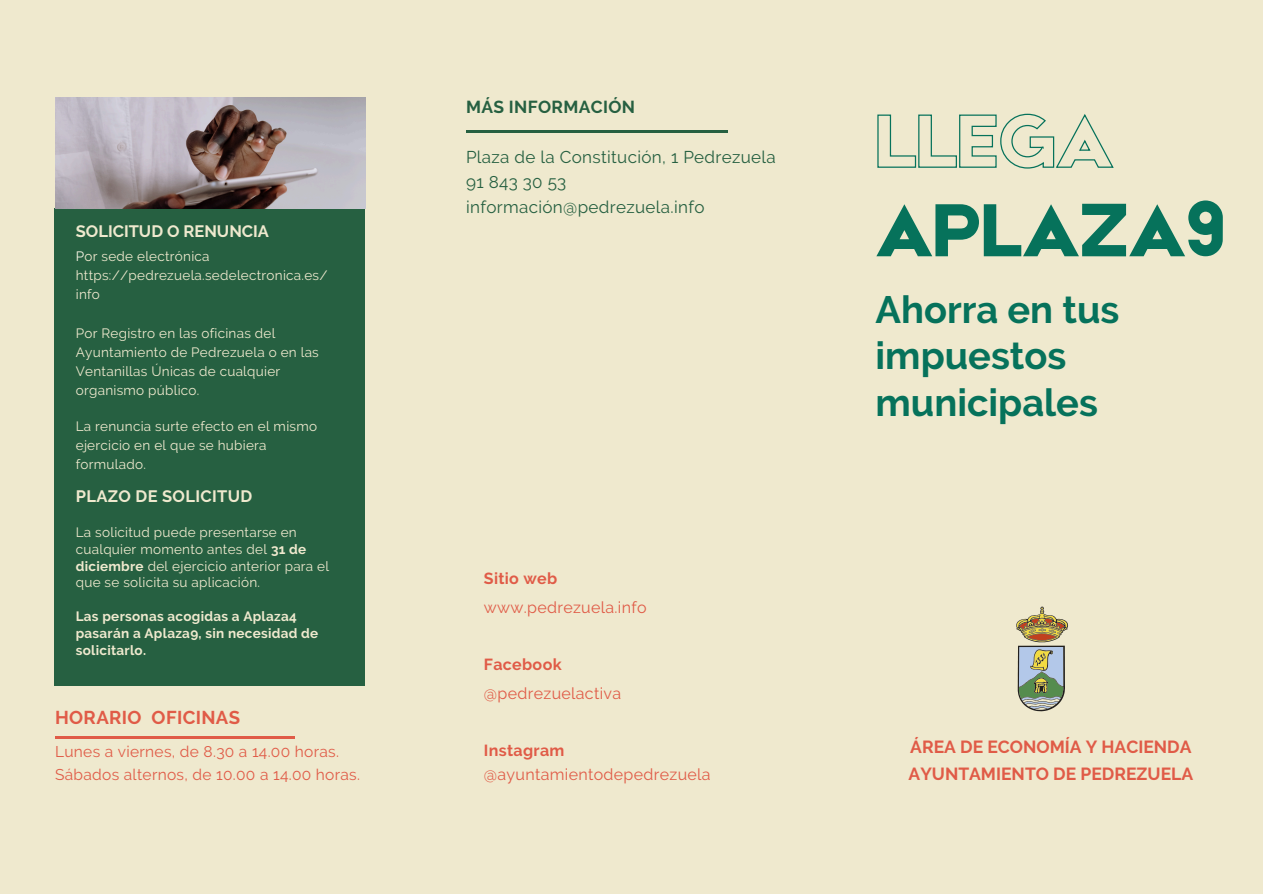
<style>
.page{position:relative;width:1263px;height:894px;background:#fff}
.page>*{position:absolute;margin:0;border:0;box-sizing:border-box;transform-origin:0 0}
.t1{font:79.95px "Etna";color:#06725b}
.t2{font:700 37.95px/46.2px "Raleway";color:#06725b}
.t3{font:700 18.6px "Raleway";letter-spacing:.02em;color:#e05b47}
.t4{font:700 17.55px/27.2px "Raleway";color:#e05b47}
.t5{font:700 17.4px "Raleway";letter-spacing:.02em;color:#266041}
.t6{font:16.95px/24.8px "Raleway";letter-spacing:.02em;color:#266041}
.t7{font:700 16.5px "Raleway";color:#efe9ce}
.t8{font:700 16.5px "Raleway";letter-spacing:.02em;color:#efe9ce}
.t9{font:16.05px "Raleway";letter-spacing:.02em;color:#e05b47}
.t10{font:700 16.05px "Raleway";letter-spacing:.02em;color:#e05b47}
.t11{font:15.45px "Raleway";letter-spacing:.02em;color:#e05b47}
.t12{font:13.5px/19.2px "Raleway";letter-spacing:.02em;color:#efe9ce}
.t13{font:700 13.5px/16.8px "Raleway";letter-spacing:.02em;color:#efe9ce}
.s1{color:#faf7e8}
.s2{font-weight:700}
</style>
<div class="page">
<div style="left:0;top:0;width:1263px;height:893px;background:#efe9ce"></div>
<hr style="left:466px;top:130px;width:262px;height:2px;background:#266041">
<hr style="left:55px;top:736px;width:240px;height:2px;background:#e05b47">
<svg style="left:1016px;top:606px;width:52px;height:105px"></svg>
<svg style="left:877px;top:113px;width:237px;height:56px"></svg>
<div style="left:54px;top:208px;width:311px;height:477px;background:#266041"></div>
<img style="left:55px;top:97px;width:311px;height:111px">
<h6 class="t7" style="left:76px;top:221px;width:195px">SOLICITUD O RENUNCIA</h6>
<h1 class="t12" style="left:76px;top:246px;width:253px"><span class="s1">P</span>or sede electrónica https://pedrezuela.sedelectronica.es/ info</h1>
<h2 class="t12" style="left:76px;top:323px;width:245px">Por Registro en las oficinas del<br>Ayuntamiento de Pedrezuela o en las<br>Ventanillas Únicas de cualquier organismo público.</h2>
<p class="t12" style="left:76px;top:416px;width:243px">La renuncia surte efecto en el mismo ejercicio en el que se hubiera formulado.</p>
<p class="t8" style="left:76px;top:486px;width:178px">PLAZO DE SOLICITUD</p>
<h6 class="t12" style="left:76px;top:523px;width:255px;line-height:16.8px">La solicitud puede presentarse en cualquier momento antes del <span class="s2">31 de diciembre</span> del ejercicio anterior para el que se solicita su aplicación.</h6>
<p class="t13" style="left:76px;top:607px;width:244px">Las personas acogidas a Aplaza4 pasarán a Aplaza9, sin necesidad de solicitarlo.</p>
<p class="t3" style="left:55px;top:706px;width:187px">HORARIO OFICINAS</p>
<h5 class="t11" style="left:55px;top:742px;width:285px">Lunes a viernes, de 8.30 a 14.00 horas.</h5>
<p class="t11" style="left:55px;top:764px;width:307px">Sábados alternos, de 10.00 a 14.00 horas.</p>
<p class="t5" style="left:466px;top:97px;width:170px">MÁS INFORMACIÓN</p>
<h5 class="t6" style="left:466px;top:145px;width:311px">Plaza de la Constitución, 1 Pedrezuela<br>91 843 30 53 información@pedrezuela.info</h5>
<p class="t10" style="left:484px;top:569px;width:75px">Sitio web</p>
<p class="t9" style="left:484px;top:597px;width:164px">www.pedrezuela.info</p>
<h3 class="t10" style="left:484px;top:655px;width:79px">Facebook</h3>
<p class="t9" style="left:484px;top:683px;width:139px">@pedrezuelactiva</p>
<p class="t10" style="left:484px;top:740px;width:82px">Instagram</p>
<p class="t9" style="left:484px;top:764px;width:228px">@ayuntamientodepedrezuela</p>
<h4 class="t1" style="left:876px;top:174px;width:351px">APLAZA9</h4>
<p class="t2" style="left:876px;top:286px;width:245px">Ahorra en tus impuestos municipales</p>
<p class="t4" style="left:909px;top:732px;width:286px">ÁREA DE ECONOMÍA Y HACIENDA<br>AYUNTAMIENTO DE PEDREZUELA</p>
</div>
